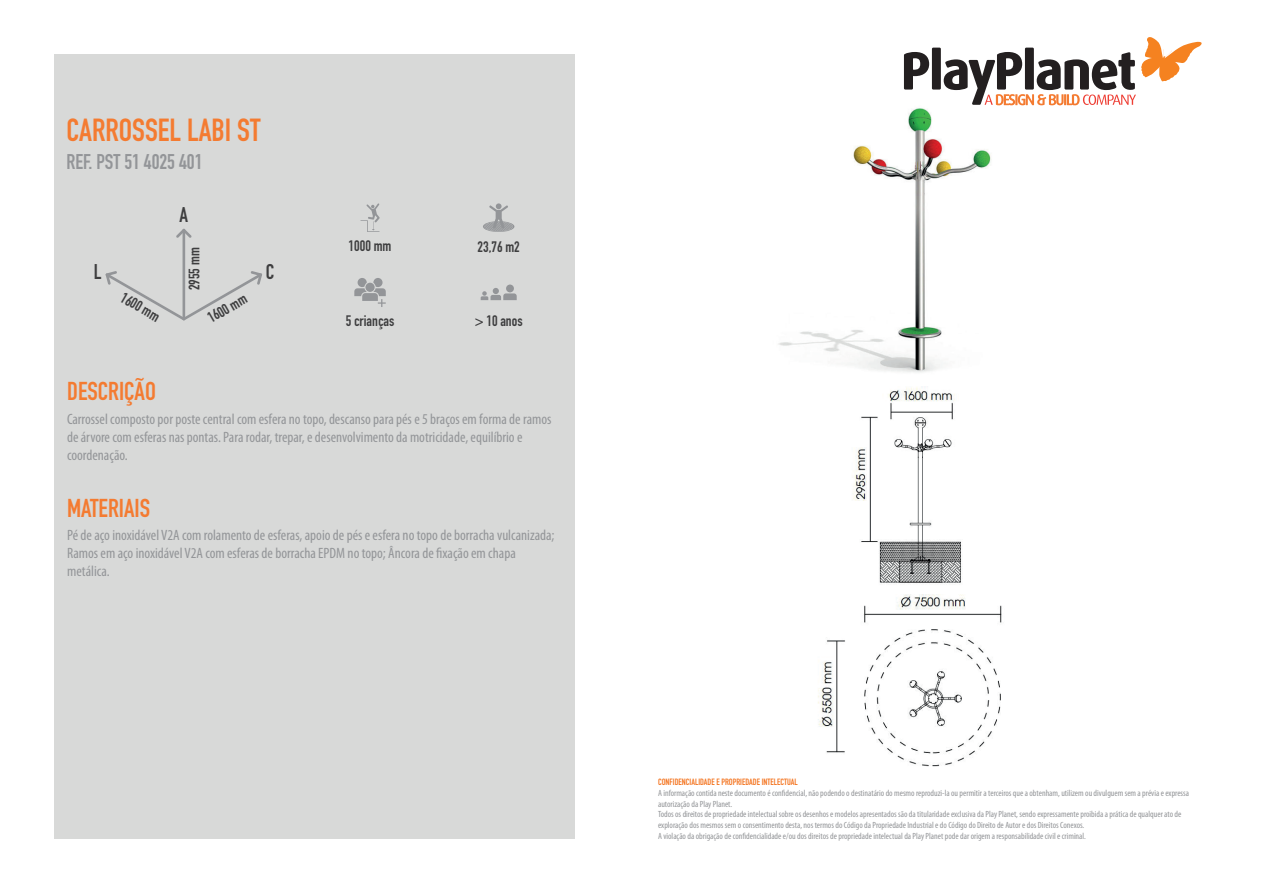
<style>
.page{position:relative;width:1263px;height:893px;background:#fff}
.page>*{position:absolute;margin:0;border:0;box-sizing:border-box;transform-origin:0 0}
.t1{font:31.5px "DIN Engschrift Std";color:#f47b31}
.t2{font:25.5px "DIN Engschrift Std";color:#f47b31}
.t3{font:21px "DIN Engschrift Std";color:#939598}
.t4{font:21px "DIN Engschrift Std";color:#3e3e3f}
.t5{font:condensed 15px/18px "Myriad Pro";color:#939598}
.t6{font:15px "DIN Engschrift Std";color:#3e3e3f}
.t7{font:condensed 9px/10.8px "Myriad Pro";color:#939598}
.t8{font:9px "DIN Engschrift Std";color:#f47521}
</style>
<div class="page">
<div style="left:54px;top:54px;width:520px;height:785px;background:#d8d9d8"></div>
<img style="left:778px;top:105px;width:294px;height:268px">
<img style="left:853px;top:386px;width:108px;height:197px">
<img style="left:818px;top:595px;width:184px;height:172px">
<svg style="left:360px;top:203px;width:20px;height:29px"></svg>
<svg style="left:354px;top:278px;width:32px;height:29px"></svg>
<div style="left:506px;top:285px;width:8px;height:7px;background:#939598;border-radius:50%"></div>
<svg style="left:481px;top:288px;width:36px;height:12px"></svg>
<svg style="left:483px;top:203px;width:32px;height:29px"></svg>
<svg style="left:106px;top:229px;width:156px;height:92px"></svg>
<svg style="left:904px;top:52px;width:25px;height:38px"></svg>
<div style="left:932px;top:48px;width:9px;height:42px;background:#231f20"></div>
<svg style="left:944px;top:38px;width:258px;height:67px"></svg>
<h1 class="t1" style="left:66px;top:112px;width:196px">CARROSSEL LABI ST</h1>
<h3 class="t3" style="left:66px;top:149px;width:138px">REF. PST 51 4025 401</h3>
<h3 class="t4" style="left:180px;top:202px;width:10px">A</h3>
<h3 class="t6" style="left:185px;top:290px;width:44px;rotate:-90deg">2955 mm</h3>
<h3 class="t4" style="left:94px;top:259px;width:9px">L</h3>
<h3 class="t4" style="left:266px;top:259px;width:10px">C</h3>
<h3 class="t6" style="left:126px;top:289px;width:44px;rotate:30deg">1600 mm</h3>
<h2 class="t2" style="left:67px;top:376px;width:90px">DESCRIÇÃO</h2>
<h3 class="t6" style="left:204px;top:311px;width:44px;rotate:-30deg">1600 mm</h3>
<h3 class="t6" style="left:349px;top:237px;width:44px">1000 mm</h3>
<h3 class="t6" style="left:346px;top:312px;width:50px">5 crianças</h3>
<h3 class="t6" style="left:477px;top:238px;width:44px">23,76 m2</h3>
<h3 class="t6" style="left:475px;top:312px;width:49px">&gt; 10 anos</h3>
<h3 class="t5" style="left:67px;top:409px;width:486px">Carrossel composto por poste central com esfera no topo, descanso para pés e 5 braços em forma de ramos de árvore com esferas nas pontas. Para rodar, trepar, e desenvolvimento da motricidade, equilíbrio e coordenação.</h3>
<h2 class="t2" style="left:67px;top:493px;width:85px">MATERIAIS</h2>
<h3 class="t5" style="left:67px;top:526px;width:489px">Pé de aço inoxidável V2A com rolamento de esferas, apoio de pés e esfera no topo de borracha vulcanizada;<br>Ramos em aço inoxidável V2A com esferas de borracha EPDM no topo; Âncora de fixação em chapa metálica.</h3>
<p class="t8" style="left:658px;top:776px;width:141px">CONFIDENCIALIDADE E PROPRIEDADE INTELECTUAL</p>
<p class="t7" style="left:658px;top:787px;width:532px">A informação contida neste documento é confidencial, não podendo o destinatário do mesmo reproduzi-la ou permitir a terceiros que a obtenham, utilizem ou divulguem sem a prévia e expressa autorização da Play Planet.<br>Todos os direitos de propriedade intelectual sobre os desenhos e modelos apresentados são da titularidade exclusiva da Play Planet, sendo expressamente proibida a prática de qualquer ato de exploração dos mesmos sem o consentimento desta, nos termos do Código da Propriedade Industrial e do Código do Direito de Autor e dos Direitos Conexos.<br>A violação da obrigação de confidencialidade e/ou dos direitos de propriedade intelectual da Play Planet pode dar origem a responsabilidade civil e criminal.</p>
</div>
